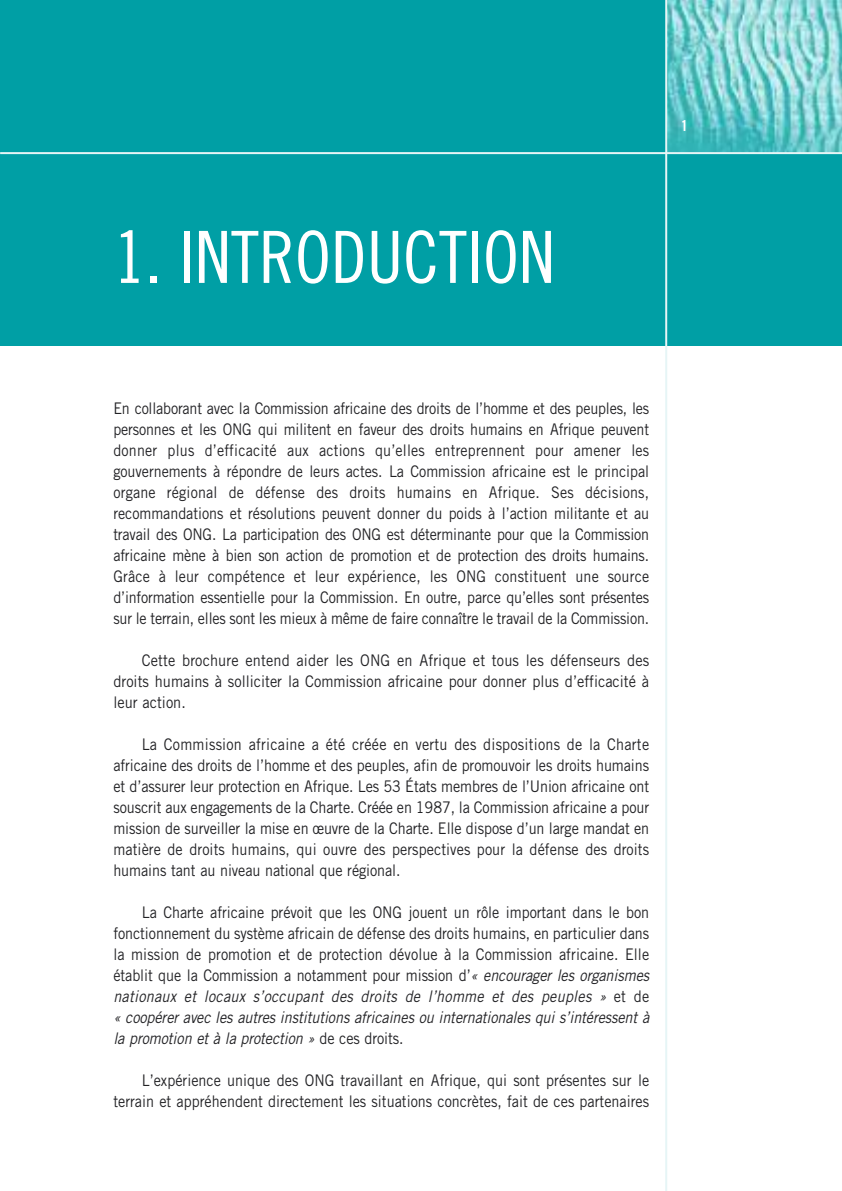
<style>
.page{position:relative;width:842px;height:1191px;background:#fff}
.page>*{position:absolute;margin:0;border:0;box-sizing:border-box;transform-origin:0 0}
.t1{font:72px "Trade Gothic LT Std Cn 18";color:#fff}
.t2{font:16px/21px "Trade Gothic LT Std";color:#222225;text-align:justify;scale:.9 1}
.t3{font:16px/21px "Trade Gothic LT Std";color:#222225;text-align:justify;scale:.89 1}
.t4{font:16px/21px "Trade Gothic LT Std";color:#222225;text-align:justify;scale:.91 1}
.t5{font:15px "Trade Gothic LT Std Bd Cn 20";color:#fff}
.s1{font-style:italic}
</style>
<div class="page">
<div style="left:0;top:0;width:842px;height:346px;background:#009fa5"></div>
<img style="left:667px;top:0;width:175px;height:152px">
<hr style="left:0;top:152px;width:842px;height:2px;background:#e6f5f6">
<hr style="left:665px;top:0;width:2px;height:1191px;background:#e6f5f6">
<h1 class="t1" style="left:113px;top:231px;width:443px">1. INTRODUCTION</h1>
<p class="t5" style="left:681px;top:120px;width:8px">1</p>
<p class="t3" style="left:113px;top:399px;width:603px">En collaborant avec la Commission africaine des droits de l’homme et des peuples, les personnes et les ONG qui militent en faveur des droits humains en Afrique peuvent donner plus d’efficacité aux actions qu’elles entreprennent pour amener les gouvernements à répondre de leurs actes. La Commission africaine est le principal organe régional de défense des droits humains en Afrique. Ses décisions, recommandations et résolutions peuvent donner du poids à l’action militante et au travail des ONG. La participation des ONG est déterminante pour que la Commission africaine mène à bien son action de promotion et de protection des droits humains.<br>Grâce à leur compétence et leur expérience, les ONG constituent une source d’information essentielle pour la Commission. En outre, parce qu’elles sont présentes sur le terrain, elles sont les mieux à même de faire connaître le travail de la Commission.</p>
<p class="t4" style="left:113px;top:651px;width:590px;text-indent:28px">Cette brochure entend aider les ONG en Afrique et tous les défenseurs des droits humains à solliciter la Commission africaine pour donner plus d’efficacité à leur action.</p>
<p class="t2" style="left:113px;top:735px;width:597px;text-indent:28px">La Commission africaine a été créée en vertu des dispositions de la Charte africaine des droits de l’homme et des peuples, afin de promouvoir les droits humains et d’assurer leur protection en Afrique. Les 53 États membres de l’Union africaine ont souscrit aux engagements de la Charte. Créée en 1987, la Commission africaine a pour mission de surveiller la mise en œuvre de la Charte. Elle dispose d’un large mandat en matière de droits humains, qui ouvre des perspectives pour la défense des droits humains tant au niveau national que régional.</p>
<p class="t2" style="left:113px;top:903px;width:597px;text-indent:28px">La Charte africaine prévoit que les ONG jouent un rôle important dans le bon fonctionnement du système africain de défense des droits humains, en particulier dans la mission de promotion et de protection dévolue à la Commission africaine. Elle établit que la Commission a notamment pour mission d’<span class="s1">« encourager les organismes nationaux et locaux s’occupant des droits de l’homme et des peuples »</span> et de <span class="s1">« coopérer avec les autres institutions africaines ou internationales qui s’intéressent à la promotion et à la protection »</span> de ces droits.</p>
<p class="t2" style="left:113px;top:1071px;width:597px;text-align:right">L’expérience unique des ONG travaillant en Afrique, qui sont présentes sur le terrain et appréhendent directement les situations concrètes, fait de ces partenaires</p>
</div>
